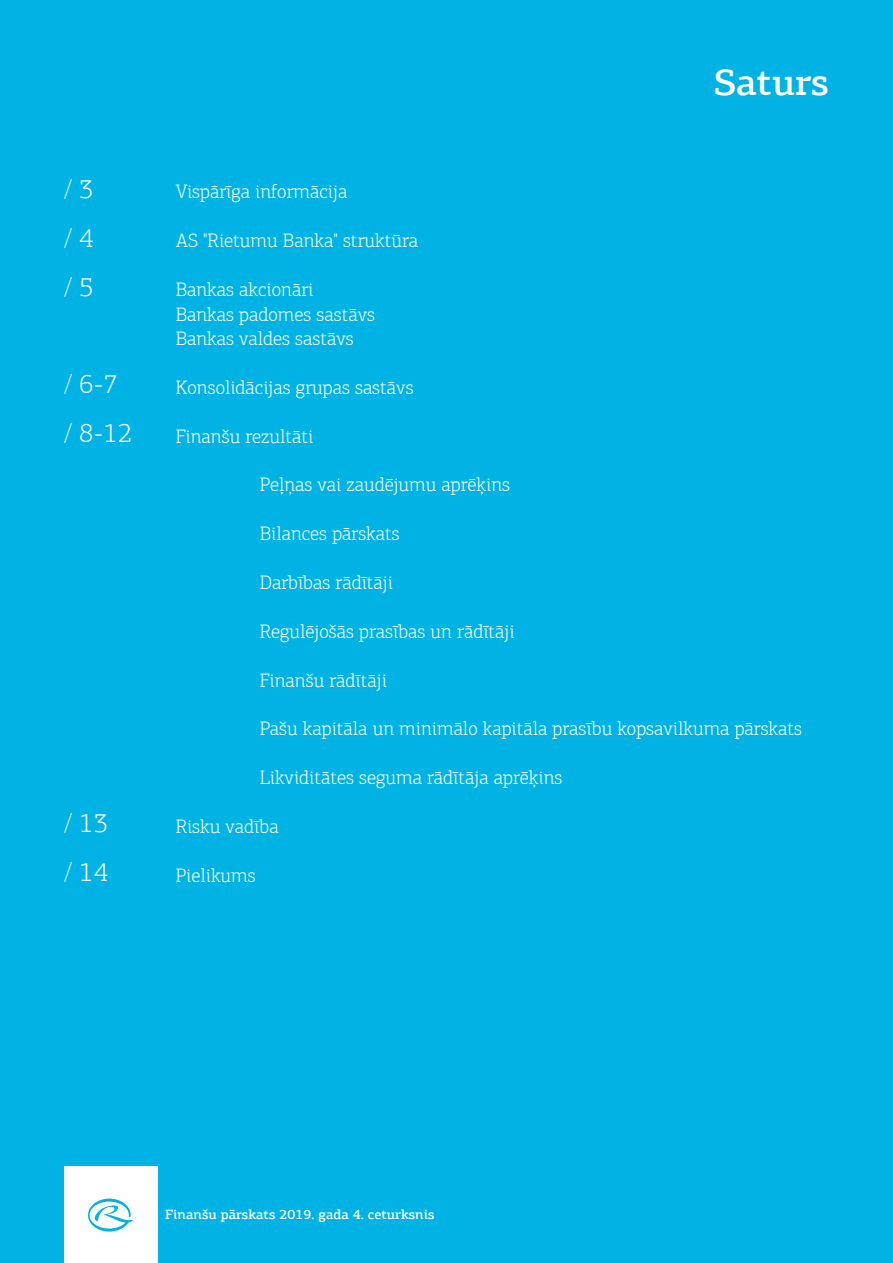
<style>
.page{position:relative;width:893px;height:1263px;background:#00b3e4}
.page>*{position:absolute;margin:0;border:0;box-sizing:border-box;transform-origin:0 0}
.t1{font:500 37.5px "PF Agora Slab Pro";color:#fff}
.t2{font:300 27px/48.8px "PF Agora Slab Pro";color:#fff}
.t3{font:300 19.5px/24.5px "PF Agora Slab Pro";color:#fff}
.t4{font:500 13.5px "PF Agora Slab Pro";color:#fff}
</style>
<div class="page">
<div style="left:64px;top:1167px;width:94px;height:96px;background:#fff"></div>
<svg style="left:88px;top:1198px;width:45px;height:34px"></svg>
<h2 class="t2" style="left:64px;top:165px;width:32px;text-align:justify">/ 3 / 4 / 5</h2>
<h2 class="t2" style="left:64px;top:360px;width:70px">/ 6-7 / 8-12</h2>
<h2 class="t2" style="left:64px;top:799px;width:46px">/ 13 / 14</h2>
<h1 class="t1" style="left:714px;top:59px;width:117px">Saturs</h1>
<p class="t3" style="left:176px;top:180px;width:173px">Vispārīga informācija</p>
<p class="t3" style="left:176px;top:229px;width:244px">AS "Rietumu Banka" struktūra</p>
<p class="t3" style="left:176px;top:277px;width:201px">Bankas akcionāri<br>Bankas padomes sastāvs<br>Bankas valdes sastāvs</p>
<p class="t3" style="left:176px;top:375px;width:239px">Konsolidācijas grupas sastāvs</p>
<p class="t3" style="left:176px;top:424px;width:139px">Finanšu rezultāti</p>
<p class="t3" style="left:260px;top:473px;width:252px">Peļņas vai zaudējumu aprēķins</p>
<p class="t3" style="left:260px;top:521px;width:142px">Bilances pārskats</p>
<p class="t3" style="left:260px;top:570px;width:135px">Darbības rādītāji</p>
<p class="t3" style="left:260px;top:619px;width:257px">Regulējošās prasības un rādītāji</p>
<p class="t3" style="left:260px;top:668px;width:129px">Finanšu rādītāji</p>
<p class="t3" style="left:260px;top:717px;width:544px">Pašu kapitāla un minimālo kapitāla prasību kopsavilkuma pārskats</p>
<p class="t3" style="left:260px;top:765px;width:304px">Likviditātes seguma rādītāja aprēķins</p>
<p class="t3" style="left:176px;top:814px;width:105px">Risku vadība</p>
<p class="t3" style="left:176px;top:863px;width:82px">Pielikums</p>
<p class="t4" style="left:165px;top:1205px;width:271px">Finanšu pārskats 2019. gada 4. ceturksnis</p>
</div>
